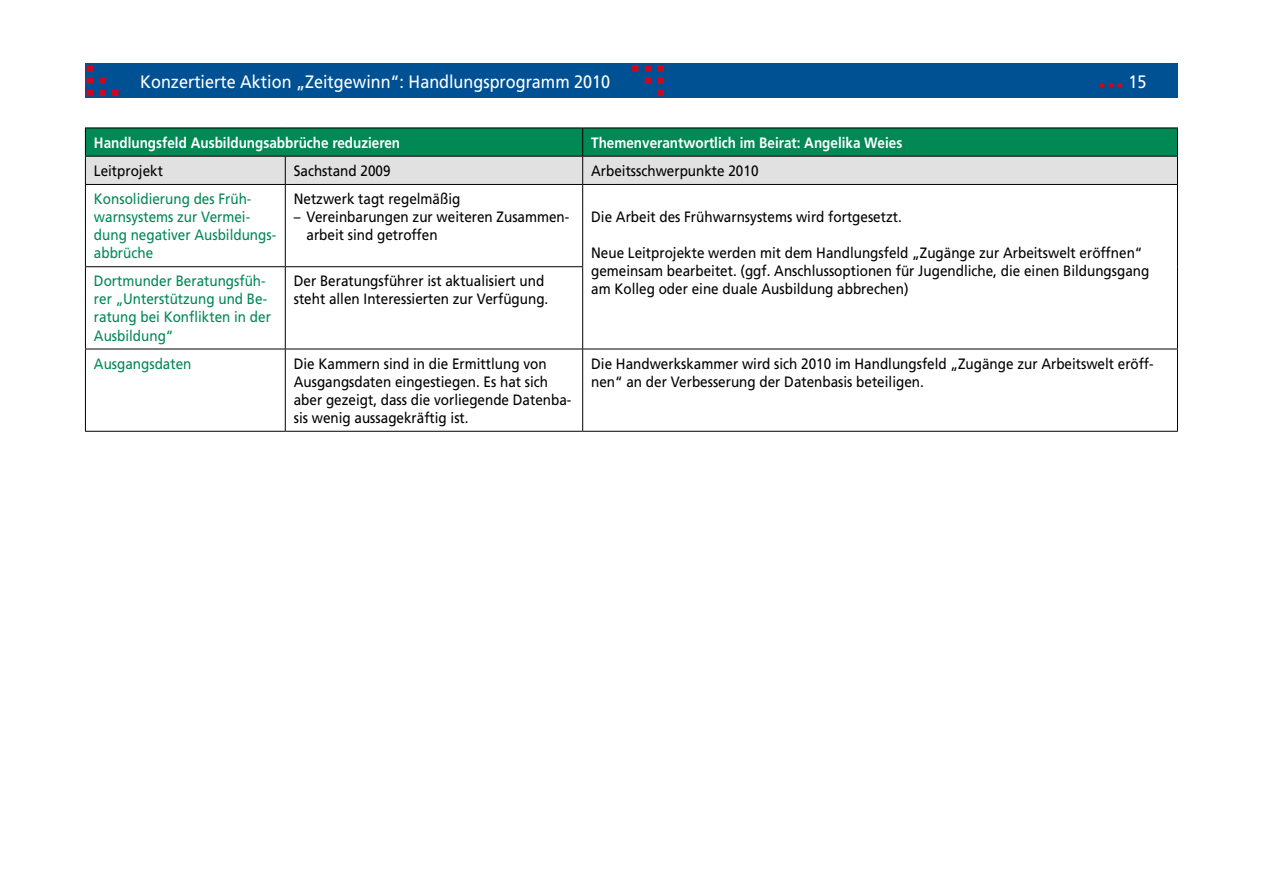
<style>
.page{position:relative;width:1263px;height:893px;background:#fff}
.page>*{position:absolute;margin:0;border:0;box-sizing:border-box;transform-origin:0 0}
.t1{font:18px "Frutiger LT";color:#fff;scale:.9 1}
.t2{font:15px/18px "Frutiger LT";color:#000;scale:.9 1}
.t3{font:15px/18px "Frutiger LT";color:#085;scale:.9 1}
.t4{font:700 15px "Frutiger LT";color:#fff;scale:.9 1}
</style>
<div class="page">
<div style="left:85px;top:64px;width:1093px;height:34px;background:#005193"></div>
<svg style="left:1099px;top:82px;width:15px;height:6px"></svg>
<svg style="left:1117px;top:82px;width:6px;height:6px"></svg>
<div style="left:630px;top:64px;width:10px;height:9px;background:#cd071e;border:2px solid #005193"></div>
<div style="left:643px;top:64px;width:10px;height:9px;background:#cd071e;border:2px solid #005193"></div>
<div style="left:656px;top:64px;width:9px;height:9px;background:#cd071e;border:2px solid #005193"></div>
<div style="left:643px;top:76px;width:10px;height:9px;background:#cd071e;border:2px solid #005193"></div>
<div style="left:656px;top:76px;width:9px;height:9px;background:#cd071e;border:2px solid #005193"></div>
<div style="left:656px;top:88px;width:9px;height:10px;background:#cd071e;border:2px solid #005193"></div>
<div style="left:111px;top:88px;width:9px;height:10px;background:#cd071e;border:2px solid #005193"></div>
<div style="left:98px;top:88px;width:9px;height:10px;background:#cd071e;border:2px solid #005193"></div>
<div style="left:85px;top:88px;width:10px;height:10px;background:#cd071e;border:2px solid #005193"></div>
<div style="left:98px;top:76px;width:9px;height:9px;background:#cd071e;border:2px solid #005193"></div>
<div style="left:85px;top:76px;width:10px;height:9px;background:#cd071e;border:2px solid #005193"></div>
<div style="left:85px;top:64px;width:10px;height:9px;background:#cd071e;border:2px solid #005193"></div>
<svg style="left:85px;top:128px;width:1093px;height:56px;background:#6db197"></svg>
<hr style="left:85px;top:184px;width:200px;height:1px;background:#000">
<hr style="left:85px;top:185px;width:1px;height:81px;background:#000">
<hr style="left:285px;top:184px;width:298px;height:1px;background:#000">
<hr style="left:285px;top:185px;width:1px;height:81px;background:#000">
<hr style="left:583px;top:184px;width:595px;height:1px;background:#000">
<hr style="left:582px;top:185px;width:1px;height:81px;background:#000">
<hr style="left:1177px;top:185px;width:1px;height:82px;background:#000">
<hr style="left:85px;top:266px;width:200px;height:1px;background:#000">
<hr style="left:85px;top:267px;width:1px;height:82px;background:#000">
<hr style="left:285px;top:266px;width:298px;height:1px;background:#000">
<hr style="left:285px;top:267px;width:1px;height:82px;background:#000">
<hr style="left:582px;top:267px;width:1px;height:82px;background:#000">
<hr style="left:1177px;top:267px;width:1px;height:82px;background:#000">
<hr style="left:85px;top:349px;width:200px;height:1px;background:#000">
<hr style="left:85px;top:349px;width:1px;height:82px;background:#000">
<hr style="left:285px;top:349px;width:298px;height:1px;background:#000">
<hr style="left:285px;top:349px;width:1px;height:82px;background:#000">
<hr style="left:583px;top:349px;width:595px;height:1px;background:#000">
<hr style="left:582px;top:349px;width:1px;height:82px;background:#000">
<hr style="left:1177px;top:349px;width:1px;height:82px;background:#000">
<hr style="left:85px;top:431px;width:200px;height:1px;background:#000">
<hr style="left:285px;top:431px;width:298px;height:1px;background:#000">
<hr style="left:583px;top:431px;width:595px;height:1px;background:#000">
<hr style="left:85px;top:156px;width:200px;height:1px;background:#000">
<hr style="left:285px;top:156px;width:298px;height:1px;background:#000">
<hr style="left:583px;top:156px;width:595px;height:1px;background:#000">
<p class="t1" style="left:140px;top:71px;width:524px">Konzertierte Aktion „Zeitgewinn“: Handlungsprogramm 2010</p>
<p class="t1" style="left:1128px;top:71px;width:22px">15</p>
<p class="t4" style="left:94px;top:134px;width:342px">Handlungsfeld Ausbildungsabbrüche reduzieren</p>
<p class="t4" style="left:591px;top:134px;width:347px">Themenverantwortlich im Beirat: Angelika Weies</p>
<p class="t2" style="left:94px;top:162px;width:78px">Leitprojekt</p>
<p class="t2" style="left:294px;top:162px;width:109px">Sachstand 2009</p>
<p class="t2" style="left:591px;top:162px;width:187px">Arbeitsschwerpunkte 2010</p>
<p class="t3" style="left:94px;top:190px;width:204px">Konsolidierung des Früh&shy;warnsystems zur Vermei&shy;dung negativer Ausbildungs&shy;abbrüche</p>
<p class="t2" style="left:294px;top:190px;width:187px">Netzwerk tagt regelmäßig</p>
<p class="t2" style="left:307px;top:208px;width:294px;text-indent:-13px">– Vereinbarungen zur weiteren Zusammen&shy;arbeit sind getroffen</p>
<p class="t2" style="left:591px;top:208px;width:347px">Die Arbeit des Frühwarnsystems wird fortgesetzt.</p>
<p class="t2" style="left:591px;top:244px;width:622px">Neue Leitprojekte werden mit dem Handlungsfeld „Zugänge zur Arbeitswelt eröffnen“ gemeinsam bearbeitet. (ggf. Anschlussoptionen für Jugendliche, die einen Bildungsgang am Kolleg oder eine duale Ausbildung abbrechen)</p>
<p class="t3" style="left:94px;top:272px;width:198px">Dortmunder Beratungsfüh&shy;rer „Unterstützung und Be&shy;ratung bei Konflikten in der<br>Ausbildung“</p>
<p class="t2" style="left:294px;top:272px;width:284px">Der Beratungsführer ist aktualisiert und steht allen Interessierten zur Verfügung.</p>
<p class="t3" style="left:94px;top:355px;width:110px">Ausgangsdaten</p>
<p class="t2" style="left:294px;top:355px;width:310px">Die Kammern sind in die Ermittlung von Ausgangsdaten eingestiegen. Es hat sich aber gezeigt, dass die vorliegende Datenba&shy;sis wenig aussagekräftig ist.</p>
<p class="t2" style="left:591px;top:355px;width:626px">Die Handwerkskammer wird sich 2010 im Handlungsfeld „Zugänge zur Arbeitswelt eröff&shy;nen“ an der Verbesserung der Datenbasis beteiligen.</p>
</div>
